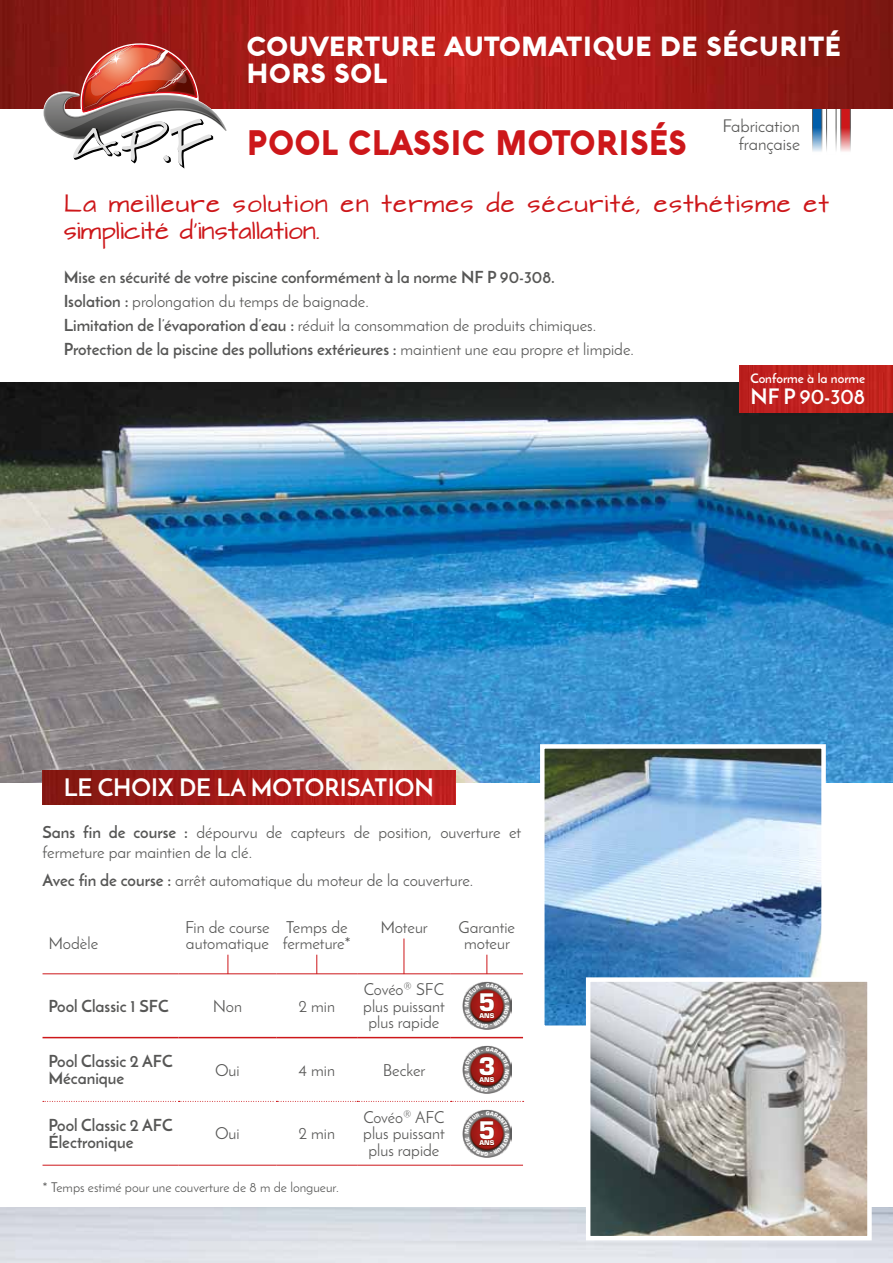
<style>
.page{position:relative;width:893px;height:1263px;background:#fff}
.page>*{position:absolute;margin:0;border:0;box-sizing:border-box;transform-origin:0 0}
.t1{font:900 34.5px "Aquawax";color:#cd171a;scale:.92 1}
.t2{font:900 27px/27px "Aquawax";color:#fff}
.t3{font:700 24px "Josefin Sans";color:#fff}
.t4{font:700 23.55px "Eurostile";color:#fff}
.t5{font:700 21.15px "Josefin Sans";color:#fff}
.t6{font:21px/27px "Architects Daughter";letter-spacing:.05em;color:#cd171a}
.t7{font:17.55px/17.5px "Josefin Sans";color:#575756;text-align:right}
.t8{font:700 16.5px/24px "Josefin Sans";color:#575756}
.t9{font:16.5px/16.5px "Josefin Sans";color:#575756}
.t10{font:13.5px "Josefin Sans";color:#575756}
.t11{font:700 12.9px "Josefin Sans";color:#fff}
.t12{font:700 6.45px "Eurostile";color:#fff}
.s1{font-weight:400}
.s2{font-weight:700}
</style>
<div class="page">
<svg style="left:812px;top:108px;width:10px;height:44px"></svg>
<svg style="left:841px;top:108px;width:9px;height:44px"></svg>
<img style="left:0;top:0;width:893px;height:108px">
<img style="left:0;top:383px;width:893px;height:399px">
<svg style="left:42px;top:38px;width:185px;height:131px"></svg>
<img style="left:545px;top:749px;width:276px;height:276px">
<div style="left:540px;top:744px;width:286px;height:286px;border:4px solid #fff"></div>
<img style="left:591px;top:982px;width:276px;height:253px">
<div style="left:586px;top:977px;width:286px;height:263px;border:4px solid #fff"></div>
<img style="left:43px;top:770px;width:412px;height:35px">
<img style="left:740px;top:366px;width:153px;height:46px">
<hr style="left:43px;top:973px;width:136px;height:1px;background:#cd171a">
<hr style="left:179px;top:973px;width:97px;height:1px;background:#cd171a">
<hr style="left:276px;top:973px;width:81px;height:1px;background:#cd171a">
<hr style="left:357px;top:973px;width:94px;height:1px;background:#cd171a">
<hr style="left:451px;top:973px;width:72px;height:1px;background:#cd171a">
<hr style="left:43px;top:1165px;width:136px;height:1px;background:#cd171a">
<hr style="left:179px;top:1165px;width:97px;height:1px;background:#cd171a">
<hr style="left:276px;top:1165px;width:81px;height:1px;background:#cd171a">
<hr style="left:357px;top:1165px;width:94px;height:1px;background:#cd171a">
<hr style="left:451px;top:1165px;width:72px;height:1px;background:#cd171a">
<hr style="left:43px;top:1037px;width:136px;height:1px;background:#cd171a">
<hr style="left:179px;top:1037px;width:97px;height:1px;background:#cd171a">
<hr style="left:276px;top:1037px;width:81px;height:1px;background:#cd171a">
<hr style="left:357px;top:1037px;width:94px;height:1px;background:#cd171a">
<hr style="left:451px;top:1037px;width:72px;height:1px;background:#cd171a">
<svg style="left:43px;top:1101px;width:481px;height:1px"></svg>
<svg style="left:228px;top:955px;width:1px;height:19px"></svg>
<svg style="left:316px;top:955px;width:1px;height:19px"></svg>
<hr style="left:404px;top:938px;width:1px;height:36px;background:#cd171a">
<svg style="left:486px;top:955px;width:1px;height:19px"></svg>
<img style="left:463px;top:981px;width:48px;height:49px">
<img style="left:463px;top:1045px;width:48px;height:49px">
<img style="left:463px;top:1109px;width:48px;height:49px">
<svg style="left:465px;top:983px;width:44px;height:45px;background:#9a625f"></svg>
<svg style="left:465px;top:1047px;width:44px;height:45px;background:#9a625f"></svg>
<svg style="left:465px;top:1111px;width:44px;height:45px;background:#9a625f"></svg>
<h2 class="t2" style="left:247px;top:32px;width:596px">COUVERTURE AUTOMATIQUE DE SÉCURITÉ<br>HORS SOL</h2>
<h1 class="t1" style="left:247px;top:120px;width:480px">POOL CLASSIC MOTORISÉS</h1>
<p class="t6" style="left:64px;top:191px;width:767px">La meilleure solution en termes de sécurité, esthétisme et simplicité d’installation.</p>
<p class="t8" style="left:64px;top:265px;width:572px">Mise en sécurité de votre piscine conformément à la norme NF P 90-308.<br>Isolation : <span class="s1">prolongation du temps de baignade.<br></span>Limitation de l’évaporation d’eau : <span class="s1">réduit la consommation de produits chimiques.<br></span>Protection de la piscine des pollutions extérieures : <span class="s1">maintient une eau propre et limpide.</span></p>
<p class="t7" style="left:722px;top:117px;width:79px">Fabrication française</p>
<h3 class="t3" style="left:64px;top:772px;width:365px">Le choix de la motorisation</h3>
<p class="t9" style="left:43px;top:822px;width:480px;line-height:19.8px"><span class="s2">Sans fin de course :</span> dépourvu de capteurs de position, ouverture et fermeture par maintien de la clé.</p>
<p class="t9" style="left:43px;top:872px;width:432px"><span class="s2">Avec fin de course :</span> arrêt automatique du moteur de la couverture.</p>
<p class="t9" style="left:49px;top:935px;width:51px">Modèle</p>
<p class="t9" style="left:185px;top:918px;width:86px">Fin de course automatique</p>
<p class="t9" style="left:283px;top:918px;width:70px">Temps de fermeture*</p>
<p class="t9" style="left:380px;top:918px;width:49px">Moteur</p>
<p class="t9" style="left:459px;top:918px;width:58px;text-align:center">Garantie moteur</p>
<p class="t8" style="left:49px;top:994px;width:121px">Pool Classic 1 SFC</p>
<p class="t9" style="left:213px;top:998px;width:31px">Non</p>
<p class="t9" style="left:298px;top:998px;width:38px">2 min</p>
<p class="t9" style="left:363px;top:981px;width:83px;text-align:center">Covéo<sup>®</sup> SFC plus puissant plus rapide</p>
<p class="t8" style="left:49px;top:1053px;width:125px;line-height:16.5px">Pool Classic 2 AFC<br>Mécanique</p>
<p class="t9" style="left:215px;top:1061px;width:26px">Oui</p>
<p class="t9" style="left:298px;top:1061px;width:38px">4 min</p>
<p class="t9" style="left:383px;top:1061px;width:44px">Becker</p>
<p class="t8" style="left:49px;top:1117px;width:125px;line-height:16.5px">Pool Classic 2 AFC<br>Électronique</p>
<p class="t9" style="left:215px;top:1125px;width:26px">Oui</p>
<p class="t9" style="left:298px;top:1125px;width:38px">2 min</p>
<p class="t9" style="left:363px;top:1109px;width:83px;text-align:center">Covéo<sup>®</sup> AFC plus puissant plus rapide</p>
<p class="t10" style="left:43px;top:1179px;width:298px">* Temps estimé pour une couverture de 8 m de longueur.</p>
<h3 class="t4" style="left:478px;top:988px;width:18px">5</h3>
<p class="t12" style="left:479px;top:1011px;width:16px">AN S</p>
<h3 class="t4" style="left:478px;top:1052px;width:18px">3</h3>
<p class="t12" style="left:479px;top:1075px;width:16px">AN S</p>
<h3 class="t4" style="left:478px;top:1116px;width:18px">5</h3>
<p class="t12" style="left:479px;top:1139px;width:16px">AN S</p>
<p class="t11" style="left:750px;top:371px;width:116px">Conforme à la norme</p>
<p class="t5" style="left:750px;top:384px;width:116px">NF P 90-308</p>
</div>
